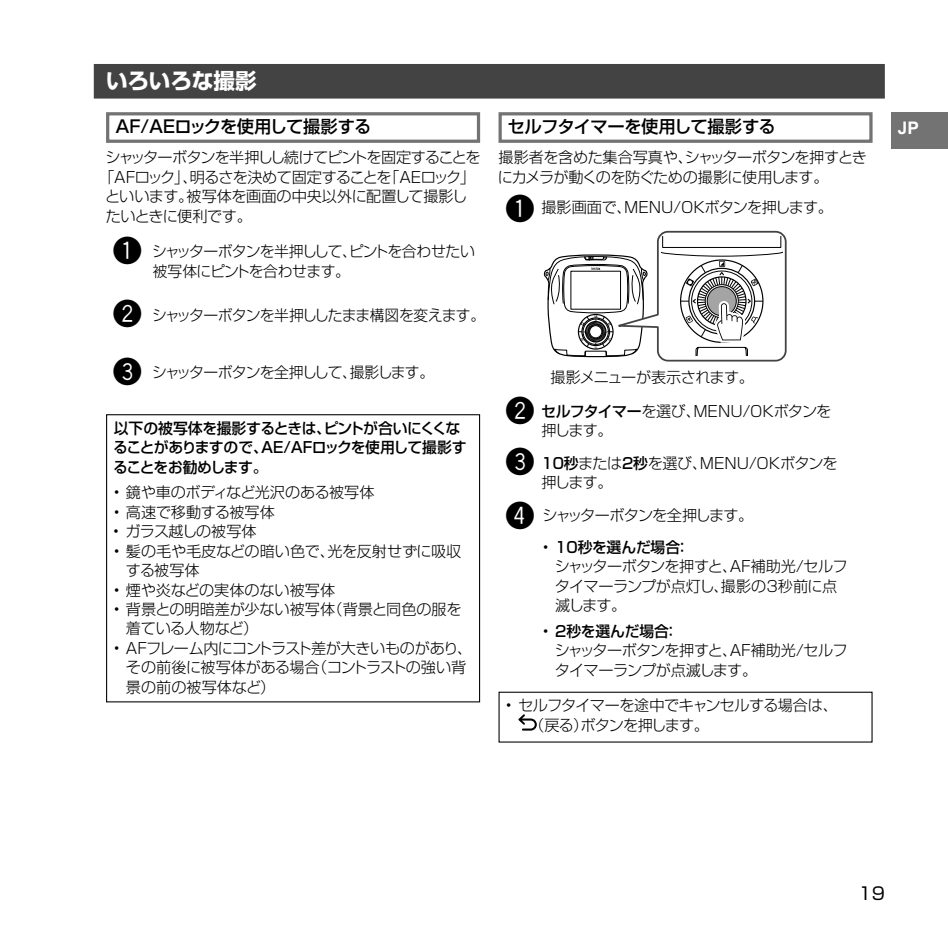
<style>
.page{position:relative;width:948px;height:948px;background:#fff}
.page>*{position:absolute;margin:0;border:0;box-sizing:border-box;transform-origin:0 0}
.t1{font:30.25px/62.8px "Akakusuji";color:#000}
.t2{font:21.5px "Shin Go Pro Bold 90 pv RKSJ H";letter-spacing:-.01em;color:#fff}
.t3{font:17.25px "Shin Go Pro Medium 90 pv RKSJ H";letter-spacing:-.03em;color:#000}
.t4{font:17.25px "Shin Go Pro Regular 90 pv RKSJ H";color:#000}
.t5{font:700 17.25px "Arial";color:#fff}
.t6{font:15.25px/19.5px "Shin Go Pro Light 90 pv RKSJ H";letter-spacing:-.03em;color:#000}
.t7{font:15.25px/19.5px "Shin Go Pro Light 90 pv RKSJ H";letter-spacing:-.05em;color:#000}
.t8{font:15.25px/19.5px "Shin Go Pro Light 90 pv RKSJ H";letter-spacing:-.01em;color:#000}
.t9{font:15.25px/19.5px "Shin Go Pro Medium 90 pv RKSJ H";letter-spacing:-.03em;color:#000}
.t10{font:15.25px "Shin Go Pro Light 90 pv RKSJ H";letter-spacing:-.065em;color:#000}
.t11{font:15.25px/19.5px "Shin Go Pro Light 90 pv RKSJ H";letter-spacing:-.005em;color:#000}
.t12{font:15.25px "Shin Go Pro Light 90 pv RKSJ H";letter-spacing:-.07em;color:#000}
.t13{font:15.25px "Shin Go Pro Light 90 pv RKSJ H";letter-spacing:-.055em;color:#000}
.t14{font:15.25px "Shin Go Pro Medium 90 pv RKSJ H";letter-spacing:-.01em;color:#000}
.s1{font-family:"Shin Go Pro Medium 90 pv RKSJ H"}
.s2{font-family:"Shin Go Pro Light 90 pv RKSJ H"}
</style>
<div class="page">
<div style="left:890px;top:112px;width:57px;height:37px;background:#737373"></div>
<div style="left:94px;top:64px;width:790px;height:35px;background:#434343"></div>
<div style="left:106px;top:112px;width:374px;height:31px;border:3px solid #737373"></div>
<div style="left:498px;top:112px;width:374px;height:31px;border:3px solid #737373"></div>
<div style="left:106px;top:414px;width:374px;height:288px;border:1px solid #000"></div>
<div style="left:498px;top:691px;width:374px;height:51px;border:1px solid #000"></div>
<svg style="left:518px;top:714px;width:19px;height:16px"></svg>
<svg style="left:542px;top:98px;width:245px;height:264px"></svg>
<h2 class="t2" style="left:106px;top:73px;width:152px">いろいろな撮影</h2>
<p class="t3" style="left:115px;top:120px;width:257px">AF/AEロックを使用して撮影する</p>
<p class="t3" style="left:507px;top:120px;width:270px">セルフタイマーを使用して撮影する</p>
<p class="t12" style="left:105px;top:152px;width:376px">シャッターボタンを半押しし続けてピントを固定することを</p>
<p class="t6" style="left:99px;top:169px;width:378px">「AFロック」、明るさを決めて固定することを「AEロック」</p>
<p class="t8" style="left:105px;top:189px;width:363px">といいます。被写体を画面の中央以外に配置して撮影し</p>
<p class="t6" style="left:106px;top:208px;width:147px">たいときに便利です。</p>
<h1 class="t1" style="left:113px;top:218px;width:30px">~<br>Ÿ</h1>
<h1 class="t1" style="left:113px;top:339px;width:30px">!</h1>
<p class="t6" style="left:498px;top:150px;width:370px">撮影者を含めた集合写真や、シャッターボタンを押すときにカメラが動くのを防ぐための撮影に使用します。</p>
<h1 class="t1" style="left:505px;top:177px;width:30px">~</h1>
<p class="t6" style="left:541px;top:199px;width:293px">撮影画面で、MENU/OKボタンを押します。</p>
<p class="t7" style="left:152px;top:244px;width:324px">シャッターボタンを半押しして、ピントを合わせたい被写体にピントを合わせます。</p>
<p class="t13" style="left:152px;top:310px;width:334px">シャッターボタンを半押ししたまま構図を変えます。</p>
<p class="t10" style="left:152px;top:366px;width:284px">シャッターボタンを全押しして、撮影します。</p>
<p class="t6" style="left:550px;top:369px;width:205px">撮影メニューが表示されます。</p>
<p class="t9" style="left:113px;top:420px;width:355px">以下の被写体を撮影するときは、ピントが合いにくくなることがありますので、AE/AFロックを使用して撮影することをお勧めします。</p>
<p class="t6" style="left:114px;top:484px;width:262px">• 鏡や車のボディなど光沢のある被写体</p>
<p class="t6" style="left:114px;top:504px;width:163px">• 高速で移動する被写体</p>
<p class="t6" style="left:113px;top:523px;width:145px">• ガラス越しの被写体</p>
<p class="t11" style="left:126px;top:543px;width:337px;text-indent:-12px">• 髪の毛や毛皮などの暗い色で、光を反射せずに吸収する被写体</p>
<p class="t8" style="left:114px;top:582px;width:223px">• 煙や炎などの実体のない被写体</p>
<p class="t8" style="left:126px;top:601px;width:337px;text-indent:-12px">• 背景との明暗差が少ない被写体（背景と同色の服を着ている人物など）</p>
<p class="t6" style="left:126px;top:640px;width:348px;text-indent:-12px">• AFフレーム内にコントラスト差が大きいものがあり、その前後に被写体がある場合（コントラストの強い背景の前の被写体など）</p>
<h1 class="t1" style="left:505px;top:385px;width:30px;line-height:50.5px">Ÿ !</h1>
<h1 class="t1" style="left:505px;top:483px;width:30px">⁄</h1>
<p class="t6" style="left:541px;top:403px;width:292px"><span class="s1">セルフタイマー</span>を選び、MENU/OKボタンを押します。</p>
<p class="t6" style="left:541px;top:455px;width:298px"><span class="s1">10秒</span>または<span class="s1">2秒</span>を選び、MENU/OKボタンを押します。</p>
<p class="t10" style="left:542px;top:509px;width:212px">シャッターボタンを全押します。</p>
<p class="t14" style="left:543px;top:541px;width:148px"><span class="s2">•</span> 10秒を選んだ場合：</p>
<p class="t6" style="left:554px;top:558px;width:294px">シャッターボタンを押すと、AF補助光/セルフタイマーランプが点灯し、撮影の3秒前に点滅します。</p>
<p class="t9" style="left:543px;top:623px;width:137px"><span class="s2">•</span> 2秒を選んだ場合：</p>
<p class="t6" style="left:554px;top:642px;width:294px">シャッターボタンを押すと、AF補助光/セルフタイマーランプが点滅します。</p>
<p class="t7" style="left:529px;top:697px;width:310px;text-indent:-23px">• セルフタイマーを途中でキャンセルする場合は、（戻る）ボタンを押します。</p>
<p class="t5" style="left:897px;top:118px;width:23px">JP</p>
<p class="t4" style="left:858px;top:887px;width:28px">19</p>
</div>
